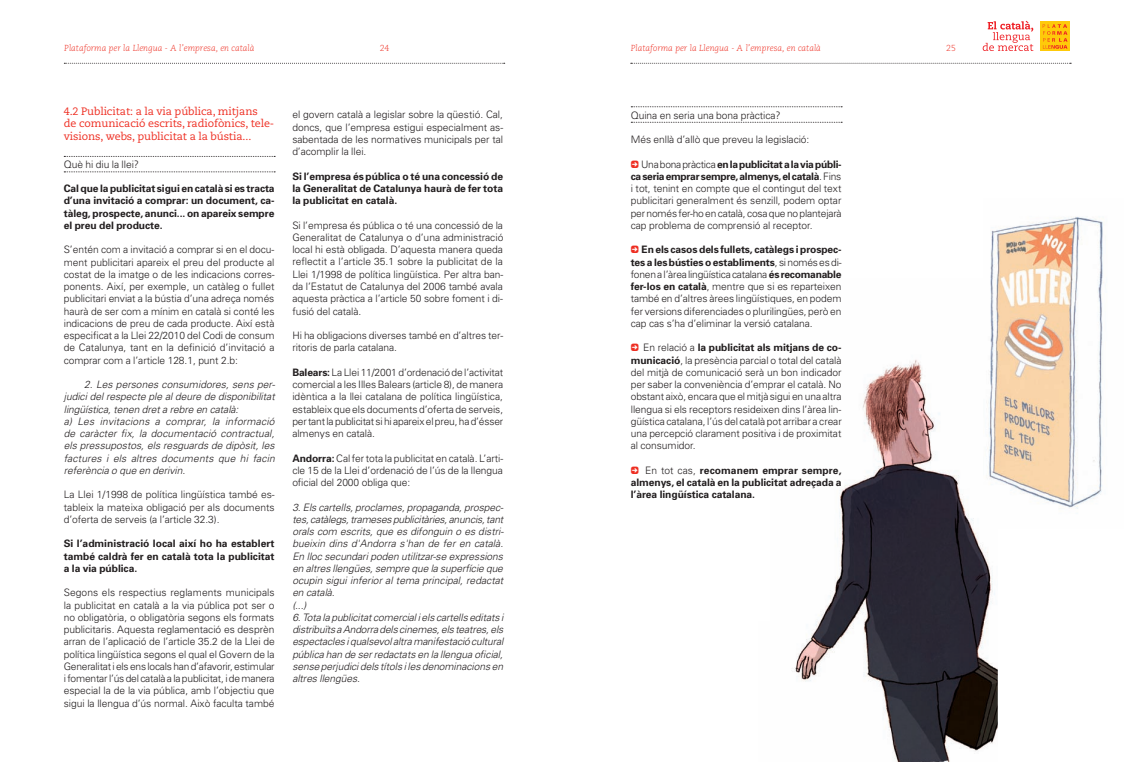
<style>
.page{position:relative;width:1134px;height:762px;background:#fff}
.page>*{position:absolute;margin:0;border:0;box-sizing:border-box;transform-origin:0 0}
.t1{font:10.75px/12.5px "Caecilia LT Std";letter-spacing:-.005em;color:#ee2e22}
.t2{font:300 10.25px/12.2px "Univers";letter-spacing:-.005em;color:#231f20;text-align:justify}
.t3{font:italic 300 10.25px/12.2px "Univers";letter-spacing:-.005em;color:#231f20}
.t4{font:700 10.25px/12.2px "Univers";letter-spacing:-.005em;color:#231f20;text-align:justify}
.t5{font:italic 300 8.75px "Caecilia LT Std";color:#ee2e22}
.t6{font:300 8.75px "Caecilia LT Std";color:#ee2e22}
.s1{font-weight:700}
.s2{font-family:"Click Bits Arrow Pods 1";font-weight:400;font-size:10.62px;color:#ee2e22}
.s3{font-weight:300}
</style>
<div class="page">
<svg style="left:64px;top:63px;width:441px;height:1px"></svg>
<svg style="left:631px;top:63px;width:440px;height:1px"></svg>
<div style="left:1040px;top:21px;width:30px;height:30px;background:#feca0a"></div>
<svg style="left:1043px;top:24px;width:24px;height:25px"></svg>
<svg style="left:983px;top:21px;width:50px;height:30px"></svg>
<img style="left:794px;top:360px;width:204px;height:402px">
<svg style="left:631px;top:122px;width:211px;height:1px"></svg>
<svg style="left:631px;top:106px;width:211px;height:1px"></svg>
<img style="left:983px;top:216px;width:121px;height:313px">
<svg style="left:64px;top:171px;width:211px;height:1px"></svg>
<svg style="left:64px;top:156px;width:211px;height:1px"></svg>
<p class="t5" style="left:64px;top:43px;width:192px">Plataforma per la Llengua - A l’empresa, en català</p>
<p class="t6" style="left:380px;top:43px;width:11px">24</p>
<p class="t5" style="left:631px;top:43px;width:192px">Plataforma per la Llengua - A l’empresa, en català</p>
<p class="t6" style="left:946px;top:43px;width:11px">25</p>
<p class="t1" style="left:64px;top:105px;width:212px">4.2 Publicitat: a la via pública, mitjans<br>de comunicació escrits, radiofònics, tele&shy;visions, webs, publicitat a la bústia...</p>
<p class="t2" style="left:64px;top:158px;width:77px">Què hi diu la llei?</p>
<p class="t4" style="left:64px;top:182px;width:212px">Cal que la publicitat sigui en català si es tracta d’una invitació a comprar: un document, ca&shy;tàleg, prospecte, anunci... on apareix sempre el preu del producte.</p>
<p class="t2" style="left:64px;top:243px;width:213px">S’entén com a invitació a comprar si en el docu&shy;ment publicitari apareix el preu del producte al costat de la imatge o de les indicacions corres&shy;ponents. Així, per exemple, un catàleg o fullet publicitari enviat a la bústia d’una adreça només haurà de ser com a mínim en català si conté les indicacions de preu de cada producte. Així està especificat a la Llei 22/2010 del Codi de consum de Catalunya, tant en la definició d’invitació a comprar com a l’article 128.1, punt 2.b:</p>
<p class="t3" style="left:64px;top:378px;width:213px;text-indent:20px">2. Les persones consumidores, sens per&shy;judici del respecte ple al deure de disponibilitat lingüística, tenen dret a rebre en català:<br>a) Les invitacions a comprar, la informació de caràcter fix, la documentació contractual, els pressupostos, els resguards de dipòsit, les factures i els altres documents que hi facin referència o que en derivin.</p>
<p class="t2" style="left:64px;top:488px;width:212px">La Llei 1/1998 de política lingüística també es&shy;tableix la mateixa obligació per als documents d’oferta de serveis (a l’article 32.3).</p>
<p class="t4" style="left:64px;top:537px;width:212px">Si l’administració local així ho ha establert també caldrà fer en català tota la publicitat a la via pública.</p>
<p class="t2" style="left:64px;top:586px;width:212px">Segons els respectius reglaments municipals la publicitat en català a la via pública pot ser o no obligatòria, o obligatòria segons els formats publicitaris. Aquesta reglamentació es desprèn arran de l’aplicació de l’article 35.2 de la Llei de política lingüística segons el qual el Govern de la Generalitat i els ens locals han d’afavorir, estimular i fomentar l’ús del català a la publicitat, i de manera especial la de la via pública, amb l’objectiu que sigui la llengua d’ús normal. Això faculta també</p>
<p class="t2" style="left:292px;top:109px;width:212px">el govern català a legislar sobre la qüestió. Cal, doncs, que l’empresa estigui especialment as&shy;sabentada de les normatives municipals per tal d’acomplir la llei.</p>
<p class="t4" style="left:292px;top:170px;width:212px">Si l’empresa és pública o té una concessió de la Generalitat de Catalunya haurà de fer tota la publicitat en català.</p>
<p class="t2" style="left:292px;top:219px;width:212px">Si l’empresa és pública o té una concessió de la Generalitat de Catalunya o d’una administració local hi està obligada. D’aquesta manera queda reflectit a l’article 35.1 sobre la publicitat de la Llei 1/1998 de política lingüística. Per altra ban&shy;da l’Estatut de Catalunya del 2006 també avala aquesta pràctica a l’article 50 sobre foment i di&shy;fusió del català.</p>
<p class="t2" style="left:292px;top:329px;width:212px">Hi ha obligacions diverses també en d’altres ter&shy;ritoris de parla catalana.</p>
<p class="t2" style="left:292px;top:366px;width:212px"><span class="s1">Balears:</span> La Llei 11/2001 d’ordenació de l’activitat comercial a les Illes Balears (article 8), de manera idèntica a la llei catalana de política lingüística, estableix que els documents d’oferta de serveis, per tant la publicitat si hi apareix el preu, ha d’ésser almenys en català.</p>
<p class="t2" style="left:292px;top:452px;width:212px"><span class="s1">Andorra:</span> Cal fer tota la publicitat en català. L’arti&shy;cle 15 de la Llei d’ordenació de l’ús de la llengua oficial del 2000 obliga que:</p>
<p class="t3" style="left:292px;top:501px;width:213px">3. Els cartells, proclames, propaganda, prospec&shy;tes, catàlegs, trameses publicitàries, anuncis, tant orals com escrits, que es difonguin o es distri&shy;bueixin dins d'Andorra s'han de fer en català.<br>En lloc secundari poden utilitzar-se expressions en altres llengües, sempre que la superfície que ocupin sigui inferior al tema principal, redactat en català.<br>(...)</p>
<p class="t3" style="left:292px;top:611px;width:212px;text-align:justify">6. Tota la publicitat comercial i els cartells editats i distribuïts a Andorra dels cinemes, els teatres, els espectacles i qualsevol altra manifestació cultural pública han de ser redactats en la llengua oficial, sense perjudici dels títols i les denominacions en altres llengües.</p>
<p class="t2" style="left:631px;top:109px;width:151px">Quina en seria una bona pràctica?</p>
<p class="t2" style="left:631px;top:133px;width:180px">Més enllà d’allò que preveu la legislació:</p>
<p class="t2" style="left:631px;top:158px;width:212px"><span class="s2">5</span> Una bona pràctica <span class="s1">en la publicitat a la via públi&shy;ca seria emprar sempre, almenys, el català</span>. Fins i tot, tenint en compte que el contingut del text publicitari generalment és senzill, podem optar per només fer-ho en català, cosa que no plantejarà cap problema de comprensió al receptor.</p>
<p class="t2" style="left:631px;top:244px;width:212px"><span class="s2">5</span> <span class="s1">En els casos dels fullets, catàlegs i prospec&shy;tes a les bústies o establiments</span>, si només es di&shy;fonen a l’àrea lingüística catalana <span class="s1">és recomanable fer-los en català</span>, mentre que si es reparteixen també en d’altres àrees lingüístiques, en podem fer versions diferenciades o plurilingües, però en cap cas s’ha d’eliminar la versió catalana.</p>
<p class="t2" style="left:631px;top:342px;width:212px"><span class="s2">5</span> En relació a <span class="s1">la publicitat als mitjans de co&shy;municació</span>, la presència parcial o total del català del mitjà de comunicació serà un bon indicador per saber la conveniència d’emprar el català. No obstant això, encara que el mitjà sigui en una altra llengua si els receptors resideixen dins l’àrea lin&shy;güística catalana, l’ús del català pot arribar a crear una percepció clarament positiva i de proximitat al consumidor.</p>
<p class="t4" style="left:631px;top:464px;width:212px"><span class="s2">5</span> <span class="s3">En tot cas,</span> recomanem emprar sempre, almenys, el català en la publicitat adreçada a l’àrea lingüística catalana.</p>
</div>
